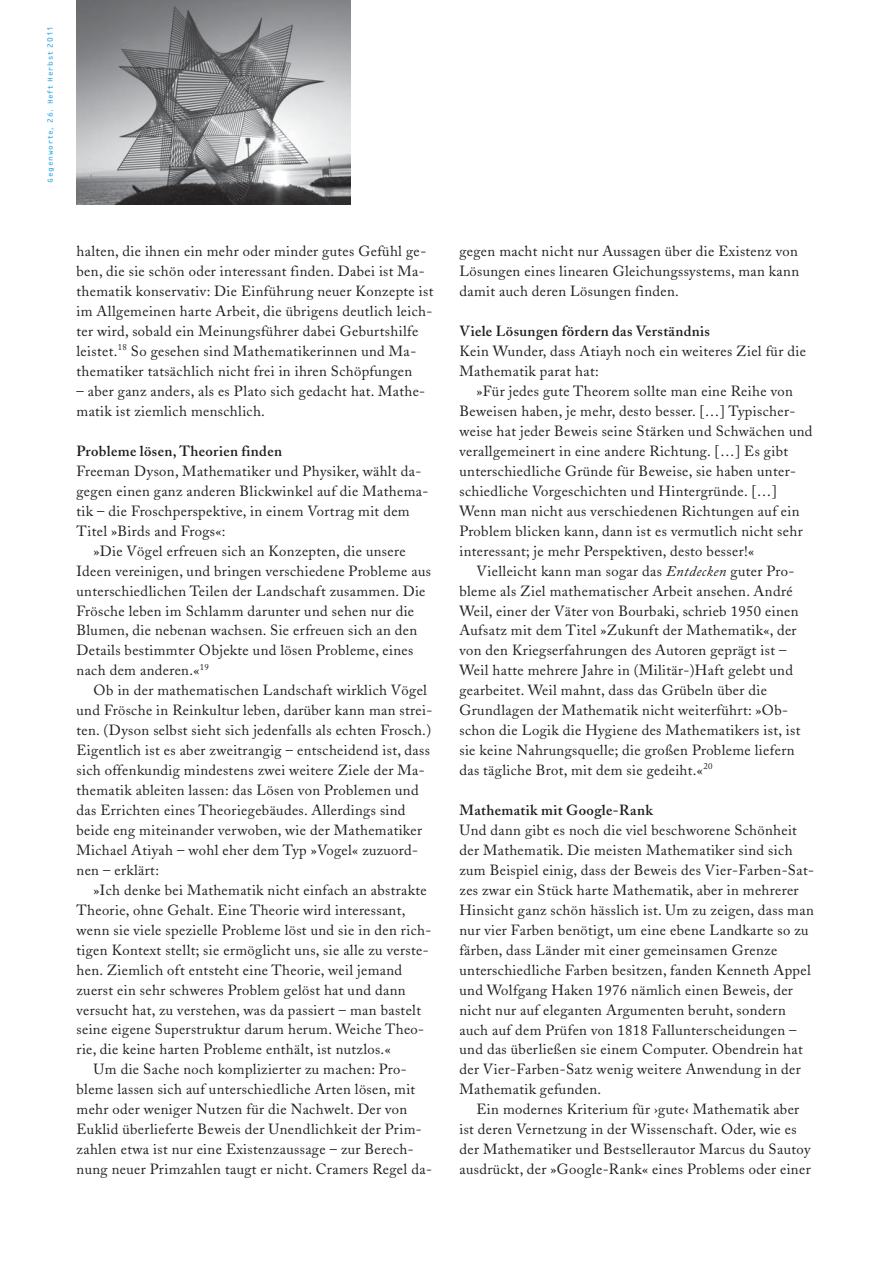
<style>
.page{position:relative;width:893px;height:1263px;background:#fff}
.page>*{position:absolute;margin:0;border:0;box-sizing:border-box;transform-origin:0 0}
.t1{font:14.7px/20px "Adobe Caslon";letter-spacing:.025em;color:#201d1d}
.t2{font:600 14.7px "Adobe Caslon";letter-spacing:.025em;color:#201d1d}
.t3{font:7.5px "OCRF";letter-spacing:.095em;color:#35abe3}
.s1{font-style:italic}
</style>
<div class="page">
<img style="left:76px;top:1px;width:275px;height:204px">
<p class="t3" style="left:47px;top:183px;width:158px;rotate:-90deg">Gegenworte, 26. Heft Herbst 2011</p>
<p class="t1" style="left:76px;top:243px;width:358px">halten, die ihnen ein mehr oder minder gutes Gefühl ge&shy;ben, die sie schön oder interessant finden. Dabei ist Ma&shy;thematik konservativ: Die Einführung neuer Konzepte ist im Allgemeinen harte Arbeit, die übrigens deutlich leich&shy;ter wird, sobald ein Meinungsführer dabei Geburtshilfe leistet.<sup>18</sup> So gesehen sind Mathematikerinnen und Ma&shy;thematiker tatsächlich nicht frei in ihren Schöpfungen</p>
<p class="t1" style="left:76px;top:383px;width:350px">– aber ganz anders, als es Plato sich gedacht hat. Mathe&shy;matik ist ziemlich menschlich.</p>
<p class="t2" style="left:76px;top:445px;width:207px">Probleme lösen, Theorien finden</p>
<p class="t1" style="left:76px;top:463px;width:346px">Freeman Dyson, Mathematiker und Physiker, wählt da-</p>
<p class="t1" style="left:76px;top:483px;width:353px">gegen einen ganz anderen Blickwinkel auf die Mathema-</p>
<p class="t1" style="left:76px;top:503px;width:335px">tik – die Froschperspektive, in einem Vortrag mit dem</p>
<p class="t1" style="left:76px;top:523px;width:150px">Titel »Birds and Frogs«:</p>
<p class="t1" style="left:94px;top:543px;width:313px">»Die Vögel erfreuen sich an Konzepten, die unsere</p>
<p class="t1" style="left:76px;top:562px;width:356px">Ideen vereinigen, und bringen verschiedene Probleme aus</p>
<p class="t1" style="left:76px;top:582px;width:350px">unterschiedlichen Teilen der Landschaft zusammen. Die</p>
<p class="t1" style="left:76px;top:602px;width:339px">Frösche leben im Schlamm darunter und sehen nur die</p>
<p class="t1" style="left:76px;top:622px;width:342px">Blumen, die nebenan wachsen. Sie erfreuen sich an den</p>
<p class="t1" style="left:76px;top:642px;width:338px">Details bestimmter Objekte und lösen Probleme, eines</p>
<p class="t1" style="left:76px;top:662px;width:134px">nach dem anderen.«<sup>19</sup></p>
<p class="t1" style="left:94px;top:682px;width:335px">Ob in der mathematischen Landschaft wirklich Vögel</p>
<p class="t1" style="left:77px;top:702px;width:357px">und Frösche in Reinkultur leben, darüber kann man strei-</p>
<p class="t1" style="left:77px;top:722px;width:356px">ten. (Dyson selbst sieht sich jedenfalls als echten Frosch.)</p>
<p class="t1" style="left:77px;top:742px;width:355px">Eigentlich ist es aber zweitrangig – entscheidend ist, dass</p>
<p class="t1" style="left:77px;top:762px;width:350px">sich offenkundig mindestens zwei weitere Ziele der Ma-</p>
<p class="t1" style="left:77px;top:782px;width:343px">thematik ableiten lassen: das Lösen von Problemen und</p>
<p class="t1" style="left:77px;top:802px;width:330px">das Errichten eines Theoriegebäudes. Allerdings sind</p>
<p class="t1" style="left:77px;top:822px;width:347px">beide eng miteinander verwoben, wie der Mathematiker</p>
<p class="t1" style="left:77px;top:842px;width:343px">Michael Atiyah – wohl eher dem Typ »Vogel« zuzuord-</p>
<p class="t1" style="left:77px;top:862px;width:84px">nen – erklärt:</p>
<p class="t1" style="left:94px;top:882px;width:335px">»Ich denke bei Mathematik nicht einfach an abstrakte</p>
<p class="t1" style="left:77px;top:902px;width:330px">Theorie, ohne Gehalt. Eine Theorie wird interessant,</p>
<p class="t1" style="left:77px;top:922px;width:356px">wenn sie viele spezielle Probleme löst und sie in den rich-</p>
<p class="t1" style="left:77px;top:942px;width:353px">tigen Kontext stellt; sie ermöglicht uns, sie alle zu verste-</p>
<p class="t1" style="left:77px;top:961px;width:327px">hen. Ziemlich oft entsteht eine Theorie, weil jemand</p>
<p class="t1" style="left:77px;top:981px;width:331px">zuerst ein sehr schweres Problem gelöst hat und dann</p>
<p class="t1" style="left:77px;top:1001px;width:346px">versucht hat, zu verstehen, was da passiert – man bastelt</p>
<p class="t1" style="left:77px;top:1021px;width:349px">seine eigene Superstruktur darum herum. Weiche Theo-</p>
<p class="t1" style="left:77px;top:1041px;width:316px">rie, die keine harten Probleme enthält, ist nutzlos.«</p>
<p class="t1" style="left:94px;top:1061px;width:314px">Um die Sache noch komplizierter zu machen: Pro-</p>
<p class="t1" style="left:77px;top:1081px;width:340px">bleme lassen sich auf unterschiedliche Arten lösen, mit</p>
<p class="t1" style="left:77px;top:1101px;width:332px">mehr oder weniger Nutzen für die Nachwelt. Der von</p>
<p class="t1" style="left:77px;top:1121px;width:347px">Euklid überlieferte Beweis der Unendlichkeit der Prim-</p>
<p class="t1" style="left:77px;top:1141px;width:339px">zahlen etwa ist nur eine Existenzaussage – zur Berech-</p>
<p class="t1" style="left:77px;top:1161px;width:357px">nung neuer Primzahlen taugt er nicht. Cramers Regel da-</p>
<p class="t1" style="left:459px;top:243px;width:341px;text-align:justify">gegen macht nicht nur Aussagen über die Existenz von Lösungen eines linearen Gleichungssystems, man kann damit auch deren Lösungen finden.</p>
<p class="t2" style="left:459px;top:325px;width:252px">Viele Lösungen fördern das Verständnis</p>
<p class="t1" style="left:459px;top:343px;width:348px">Kein Wunder, dass Atiayh noch ein weiteres Ziel für die<br>Mathematik parat hat:</p>
<p class="t1" style="left:459px;top:383px;width:354px;text-indent:17px">»Für jedes gute Theorem sollte man eine Reihe von Beweisen haben, je mehr, desto besser. […] Typischer&shy;weise hat jeder Beweis seine Stärken und Schwächen und verallgemeinert in eine andere Richtung. […] Es gibt unterschiedliche Gründe für Beweise, sie haben unter&shy;schiedliche Vorgeschichten und Hintergründe. […] Wenn man nicht aus verschiedenen Richtungen auf ein Problem blicken kann, dann ist es vermutlich nicht sehr interessant; je mehr Perspektiven, desto besser!«</p>
<p class="t1" style="left:459px;top:562px;width:342px;text-indent:17px">Vielleicht kann man sogar das <span class="s1">Entdecken</span> guter Pro&shy;bleme als Ziel mathematischer Arbeit ansehen. André Weil, einer der Väter von Bourbaki, schrieb 1950 einen Aufsatz mit dem Titel »Zukunft der Mathematik«, der von den Kriegserfahrungen des Autoren geprägt ist – Weil hatte mehrere Jahre in (Militär-)Haft gelebt und gearbeitet. Weil mahnt, dass das Grübeln über die Grundlagen der Mathematik nicht weiterführt: »Ob&shy;schon die Logik die Hygiene des Mathematikers ist, ist sie keine Nahrungsquelle; die großen Probleme liefern das tägliche Brot, mit dem sie gedeiht.«<sup>20</sup></p>
<p class="t2" style="left:459px;top:804px;width:195px">Mathematik mit Google-Rank</p>
<p class="t1" style="left:459px;top:822px;width:356px">Und dann gibt es noch die viel beschworene Schönheit der Mathematik. Die meisten Mathematiker sind sich zum Beispiel einig, dass der Beweis des Vier-Farben-Sat&shy;zes zwar ein Stück harte Mathematik, aber in mehrerer Hinsicht ganz schön hässlich ist. Um zu zeigen, dass man nur vier Farben benötigt, um eine ebene Landkarte so zu färben, dass Länder mit einer gemeinsamen Grenze unterschiedliche Farben besitzen, fanden Kenneth Appel und Wolfgang Haken 1976 nämlich einen Beweis, der nicht nur auf eleganten Argumenten beruht, sondern auch auf dem Prüfen von 1818 Fallunterscheidungen – und das überließen sie einem Computer. Obendrein hat der Vier-Farben-Satz wenig weitere Anwendung in der Mathematik gefunden.</p>
<p class="t1" style="left:459px;top:1101px;width:353px;text-indent:17px">Ein modernes Kriterium für ›gute‹ Mathematik aber ist deren Vernetzung in der Wissenschaft. Oder, wie es der Mathematiker und Bestsellerautor Marcus du Sautoy ausdrückt, der »Google-Rank« eines Problems oder einer</p>
</div>
